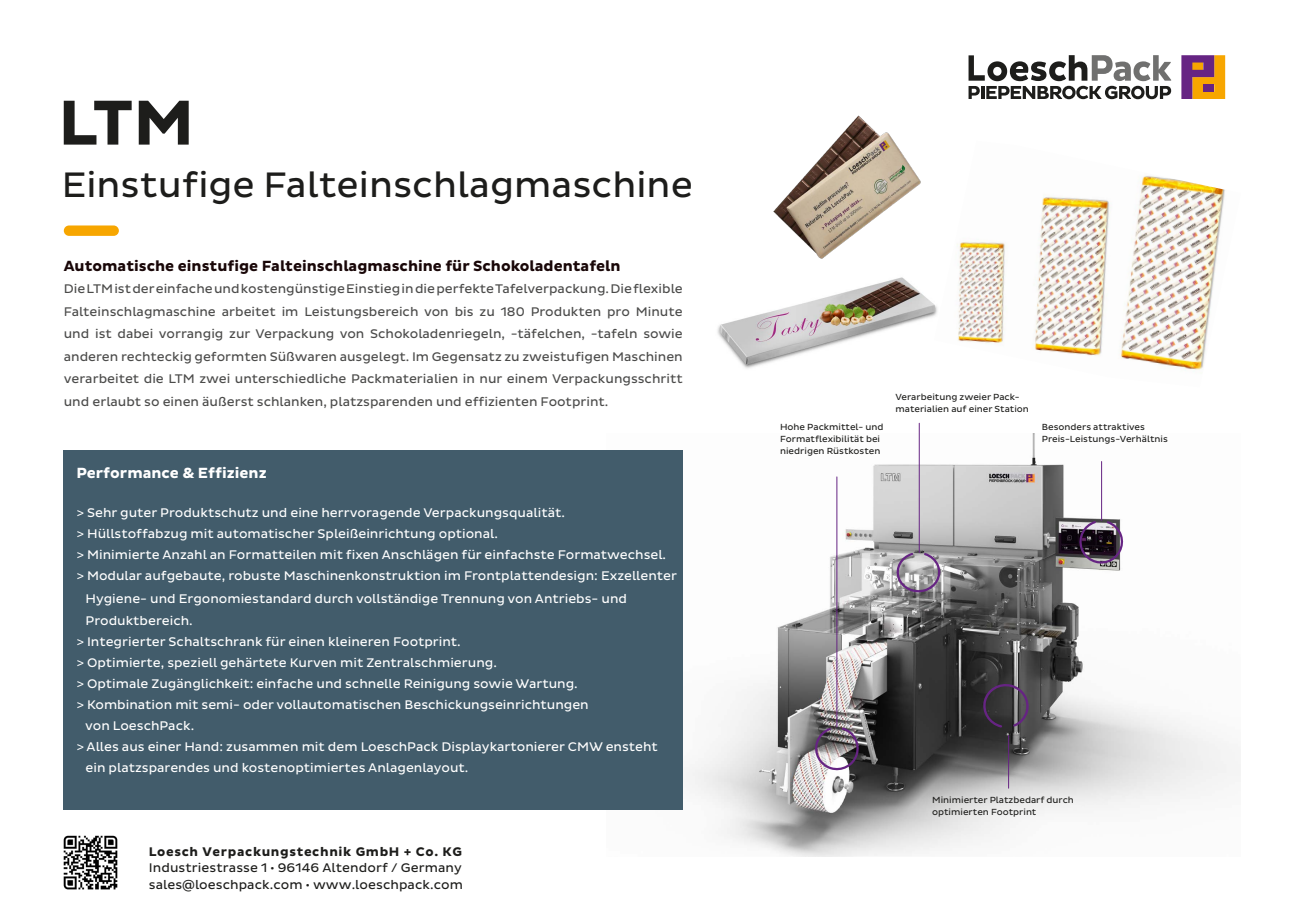
<style>
.page{position:relative;width:1289px;height:919px;background:#fff}
.page>*{position:absolute;margin:0;border:0;box-sizing:border-box;transform-origin:0 0}
.t1{font:700 64.5px "Pluto Sans";color:#1d1d1b}
.t2{font:36px "Pluto Sans";color:#1d1d1b}
.t3{font:700 15px "Pluto Sans";color:#190708}
.t4{font:700 15px "Pluto Sans";color:#fff}
.t5{font:12.75px/21px "Pluto Sans";color:#fff}
.t6{font:12.75px/22.5px "Pluto Sans";color:#4b4b4a;text-align:justify}
.t7{font:12.75px/16.5px "Pluto Sans";letter-spacing:.005em;color:#1d1d1b;text-align:justify}
.t8{font:9px/12px "Pluto Sans";color:#1d1d1b}
.s1{font-weight:700}
</style>
<div class="page">
<img style="left:63px;top:835px;width:55px;height:55px">
<svg style="left:1181px;top:55px;width:44px;height:44px;background:#b26a44"></svg>
<div style="left:1203px;top:84px;width:11px;height:8px;background:#662483"></div>
<svg style="left:968px;top:55px;width:203px;height:44px"></svg>
<div style="left:64px;top:225px;width:55px;height:11px;background:#f7a600;border-radius:5px"></div>
<img style="left:606px;top:434px;width:634px;height:422px">
<hr style="left:1101px;top:461px;width:1px;height:59px;background:#662483">
<svg style="left:1077px;top:519px;width:47px;height:46px;background:#625565"></svg>
<div style="left:64px;top:450px;width:618px;height:359px;background:#425c6b"></div>
<hr style="left:836px;top:477px;width:1px;height:250px;background:#662483">
<svg style="left:813px;top:725px;width:47px;height:46px;background:#877d88"></svg>
<hr style="left:1008px;top:735px;width:1px;height:53px;background:#662483">
<svg style="left:980px;top:681px;width:50px;height:46px;background:#453d48"></svg>
<hr style="left:918px;top:423px;width:1px;height:129px;background:#662483">
<svg style="left:895px;top:551px;width:46px;height:42px;background:#a69daa"></svg>
<img style="left:717px;top:277px;width:217px;height:92px">
<img style="left:934px;top:176px;width:291px;height:194px">
<img style="left:773px;top:115px;width:148px;height:144px">
<h1 class="t1" style="left:58px;top:84px;width:137px">LTM</h1>
<h2 class="t2" style="left:62px;top:163px;width:633px">Einstufige Falteinschlagmaschine</h2>
<p class="t3" style="left:64px;top:256px;width:558px">Automatische einstufige Falteinschlagmaschine für Schokoladentafeln</p>
<p class="t6" style="left:64px;top:278px;width:620px">Die LTM ist der einfache und kostengünstige Einstieg in die perfekte Tafelverpackung. Die flexible Falteinschlagmaschine arbeitet im Leistungsbereich von bis zu 180 Produkten pro Minute und ist dabei vorrangig zur Verpackung von Schokoladenriegeln, -täfelchen, -tafeln sowie anderen rechteckig geformten Süßwaren ausgelegt. Im Gegensatz zu zweistufigen Maschinen verarbeitet die LTM zwei unterschiedliche Packmaterialien in nur einem Verpackungsschritt und erlaubt so einen äußerst schlanken, platzsparenden und effizienten Footprint.</p>
<p class="t4" style="left:76px;top:464px;width:192px">Performance &amp; Effizienz</p>
<p class="t5" style="left:76px;top:502px;width:602px">&gt; Sehr guter Produktschutz und eine herrvoragende Verpackungsqualität.<br>&gt; Hüllstoffabzug mit automatischer Spleißeinrichtung optional.<br>&gt; Minimierte Anzahl an Formatteilen mit fixen Anschlägen für einfachste Formatwechsel. &gt; Modular aufgebaute, robuste Maschinenkonstruktion im Frontplattendesign: Exzellenter</p>
<p class="t5" style="left:86px;top:587px;width:543px;line-height:22.5px">Hygiene- und Ergonomiestandard durch vollständige Trennung von Antriebs- und<br>Produktbereich.</p>
<p class="t5" style="left:76px;top:631px;width:386px">&gt; Integrierter Schaltschrank für einen kleineren Footprint.</p>
<p class="t5" style="left:76px;top:652px;width:422px">&gt; Optimierte, speziell gehärtete Kurven mit Zentralschmierung.</p>
<p class="t5" style="left:76px;top:673px;width:503px">&gt; Optimale Zugänglichkeit: einfache und schnelle Reinigung sowie Wartung.</p>
<p class="t5" style="left:76px;top:694px;width:514px">&gt; Kombination mit semi- oder vollautomatischen Beschickungseinrichtungen</p>
<p class="t5" style="left:85px;top:715px;width:110px">von LoeschPack.</p>
<p class="t5" style="left:76px;top:736px;width:583px">&gt; Alles aus einer Hand: zusammen mit dem LoeschPack Displaykartonierer CMW ensteht</p>
<p class="t5" style="left:86px;top:757px;width:384px">ein platzsparendes und kostenoptimiertes Anlagenlayout.</p>
<p class="t7" style="left:149px;top:843px;width:316px"><span class="s1">Loesch Verpackungstechnik GmbH + Co. KG </span>Industriestrasse 1 <span class="s1">·</span> 96146 Altendorf / Germany sales@loeschpack.com <span class="s1">·</span> www.loeschpack.com</p>
<p class="t8" style="left:780px;top:420px;width:105px">Hohe Packmittel- und<br>Formatflexibilität bei niedrigen Rüstkosten</p>
<p class="t8" style="left:895px;top:391px;width:135px">Verarbeitung zweier Pack&shy;materialien auf einer Station</p>
<p class="t8" style="left:1041px;top:420px;width:127px">Besonders attraktives<br>Preis-Leistungs-Verhältnis</p>
<p class="t8" style="left:932px;top:794px;width:143px">Minimierter Platzbedarf durch optimierten Footprint</p>
</div>
